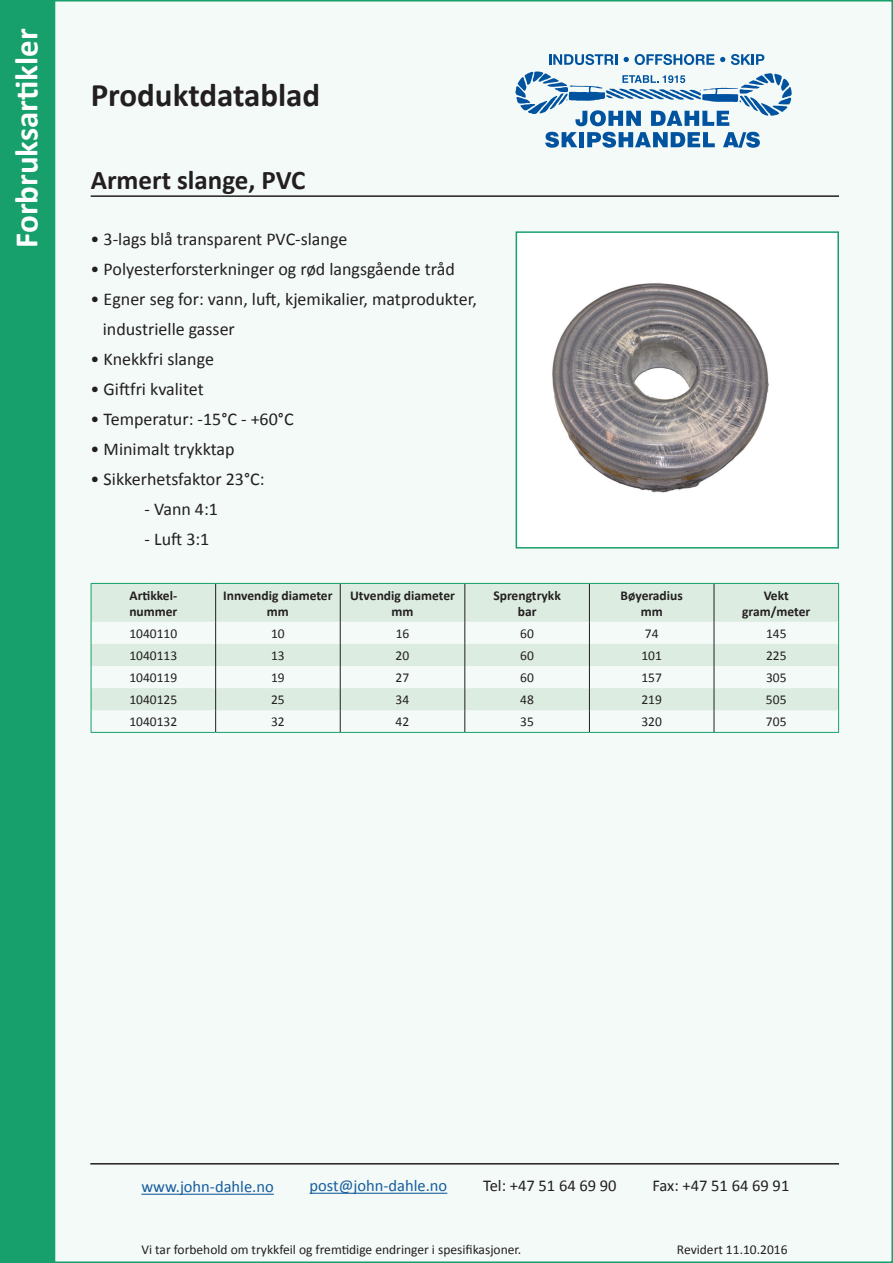
<style>
.page{position:relative;width:893px;height:1263px;background:#fff}
.page>*{position:absolute;margin:0;border:0;box-sizing:border-box;transform-origin:0 0}
.t1{font:700 33px "Calibri";color:#fff}
.t2{font:700 33px "Calibri";color:#231f20}
.t3{font:700 27px "Calibri";color:#231f20}
.t4{font:18px/30px "Calibri";color:#231f20}
.t5{font:16.5px "Calibri";color:#175d9e}
.t6{font:16.5px "Calibri";color:#231f20}
.t7{font:13.5px "Calibri";color:#231f20}
.t8{font:700 13.5px/16.2px "Calibri";color:#231f20;text-align:center}
</style>
<div class="page">
<div style="left:1px;top:1px;width:891px;height:1261px;background:#f3faf7"></div>
<div style="left:1px;top:1px;width:54px;height:1261px;background:#17a06b"></div>
<div style="left:0;top:0;width:55px;height:1263px;border:2px solid #17a06b"></div>
<svg style="left:92px;top:584px;width:746px;height:126px;fill:#dcece1"></svg>
<hr style="left:91px;top:583px;width:125px;height:1px;background:#17a06b">
<hr style="left:91px;top:584px;width:1px;height:38px;background:#17a06b">
<hr style="left:216px;top:583px;width:124px;height:1px;background:#17a06b">
<hr style="left:340px;top:583px;width:125px;height:1px;background:#17a06b">
<hr style="left:465px;top:583px;width:124px;height:1px;background:#17a06b">
<hr style="left:589px;top:583px;width:125px;height:1px;background:#17a06b">
<hr style="left:714px;top:583px;width:125px;height:1px;background:#17a06b">
<hr style="left:838px;top:584px;width:1px;height:38px;background:#17a06b">
<svg style="left:91px;top:622px;width:1px;height:110px"></svg>
<svg style="left:838px;top:622px;width:1px;height:110px"></svg>
<hr style="left:91px;top:732px;width:125px;height:1px;background:#17a06b">
<hr style="left:216px;top:732px;width:124px;height:1px;background:#17a06b">
<hr style="left:340px;top:732px;width:125px;height:1px;background:#17a06b">
<hr style="left:465px;top:732px;width:124px;height:1px;background:#17a06b">
<hr style="left:589px;top:732px;width:125px;height:1px;background:#17a06b">
<hr style="left:714px;top:732px;width:125px;height:1px;background:#17a06b">
<hr style="left:215px;top:584px;width:1px;height:38px;background:#231f20">
<hr style="left:340px;top:584px;width:1px;height:38px;background:#231f20">
<hr style="left:465px;top:584px;width:1px;height:38px;background:#231f20">
<hr style="left:589px;top:584px;width:1px;height:38px;background:#231f20">
<hr style="left:714px;top:584px;width:1px;height:38px;background:#231f20">
<svg style="left:215px;top:622px;width:1px;height:110px"></svg>
<svg style="left:340px;top:622px;width:1px;height:110px"></svg>
<svg style="left:465px;top:622px;width:1px;height:110px"></svg>
<svg style="left:589px;top:622px;width:1px;height:110px"></svg>
<svg style="left:714px;top:622px;width:1px;height:110px"></svg>
<hr style="left:90px;top:1163px;width:749px;height:1px;background:#231f20">
<div style="left:516px;top:232px;width:322px;height:316px;background:#fff"></div>
<img style="left:552px;top:283px;width:217px;height:210px">
<div style="left:516px;top:231px;width:323px;height:318px;border:2px solid #17a06b"></div>
<hr style="left:141px;top:1194px;width:133px;height:1px;background:#175d9e">
<hr style="left:310px;top:1193px;width:137px;height:1px;background:#175d9e">
<hr style="left:91px;top:195px;width:748px;height:2px;background:#231f20">
<svg style="left:516px;top:71px;width:275px;height:55px"></svg>
<svg style="left:545px;top:132px;width:32px;height:16px"></svg>
<div style="left:579px;top:132px;width:5px;height:15px;background:#0153a0"></div>
<svg style="left:587px;top:132px;width:128px;height:16px"></svg>
<svg style="left:723px;top:132px;width:37px;height:16px"></svg>
<svg style="left:549px;top:54px;width:68px;height:11px"></svg>
<svg style="left:624px;top:57px;width:5px;height:5px"></svg>
<svg style="left:635px;top:54px;width:79px;height:11px"></svg>
<svg style="left:720px;top:57px;width:5px;height:5px"></svg>
<svg style="left:731px;top:54px;width:33px;height:11px"></svg>
<h1 class="t1" style="left:5px;top:248px;width:221px;rotate:-90deg">Forbruksartikler</h1>
<h1 class="t2" style="left:91px;top:74px;width:231px">Produktdatablad</h1>
<h2 class="t3" style="left:91px;top:162px;width:216px">Armert slange, PVC</h2>
<p class="t4" style="left:91px;top:224px;width:258px">• 3-lags blå transparent PVC-slange</p>
<p class="t4" style="left:91px;top:254px;width:366px">• Polyesterforsterkninger og rød langsgående tråd</p>
<p class="t4" style="left:103px;top:284px;width:376px;text-indent:-12px">• Egner seg for: vann, luft, kjemikalier, matprodukter, industrielle gasser</p>
<p class="t4" style="left:91px;top:344px;width:125px">• Knekkfri slange</p>
<p class="t4" style="left:91px;top:374px;width:115px">• Giftfri kvalitet</p>
<p class="t4" style="left:91px;top:404px;width:204px">• Temperatur: -15°C - +60°C</p>
<p class="t4" style="left:91px;top:434px;width:146px">• Minimalt trykktap</p>
<p class="t4" style="left:91px;top:464px;width:175px">• Sikkerhetsfaktor 23°C:</p>
<p class="t4" style="left:145px;top:494px;width:75px">- Vann 4:1</p>
<p class="t4" style="left:145px;top:524px;width:66px">- Luft 3:1</p>
<p class="t8" style="left:129px;top:587px;width:50px;text-align:left">Artikkel&shy;nummer</p>
<p class="t8" style="left:223px;top:587px;width:111px">Innvendig diameter mm</p>
<p class="t8" style="left:350px;top:587px;width:106px">Utvendig diameter mm</p>
<p class="t8" style="left:493px;top:587px;width:69px">Sprengtrykk bar</p>
<p class="t8" style="left:621px;top:587px;width:64px">Bøyeradius mm</p>
<p class="t8" style="left:742px;top:587px;width:70px">Vekt gram/meter</p>
<p class="t7" style="left:129px;top:625px;width:49px">1040110</p>
<p class="t7" style="left:271px;top:625px;width:15px">10</p>
<p class="t7" style="left:396px;top:625px;width:15px">16</p>
<p class="t7" style="left:520px;top:625px;width:15px">60</p>
<p class="t7" style="left:645px;top:625px;width:15px">74</p>
<p class="t7" style="left:766px;top:625px;width:22px">145</p>
<p class="t7" style="left:129px;top:647px;width:49px">1040113</p>
<p class="t7" style="left:271px;top:647px;width:15px">13</p>
<p class="t7" style="left:396px;top:647px;width:15px">20</p>
<p class="t7" style="left:520px;top:647px;width:15px">60</p>
<p class="t7" style="left:641px;top:647px;width:22px">101</p>
<p class="t7" style="left:766px;top:647px;width:22px">225</p>
<p class="t7" style="left:129px;top:669px;width:49px">1040119</p>
<p class="t7" style="left:271px;top:669px;width:15px">19</p>
<p class="t7" style="left:396px;top:669px;width:15px">27</p>
<p class="t7" style="left:520px;top:669px;width:15px">60</p>
<p class="t7" style="left:641px;top:669px;width:22px">157</p>
<p class="t7" style="left:766px;top:669px;width:22px">305</p>
<p class="t7" style="left:129px;top:691px;width:49px">1040125</p>
<p class="t7" style="left:271px;top:691px;width:15px">25</p>
<p class="t7" style="left:396px;top:691px;width:15px">34</p>
<p class="t7" style="left:520px;top:691px;width:15px">48</p>
<p class="t7" style="left:641px;top:691px;width:22px">219</p>
<p class="t7" style="left:766px;top:691px;width:22px">505</p>
<p class="t7" style="left:129px;top:713px;width:49px">1040132</p>
<p class="t7" style="left:271px;top:713px;width:15px">32</p>
<p class="t7" style="left:396px;top:713px;width:15px">42</p>
<p class="t7" style="left:520px;top:713px;width:15px">35</p>
<p class="t7" style="left:641px;top:713px;width:22px">320</p>
<p class="t7" style="left:766px;top:713px;width:22px">705</p>
<p class="t5" style="left:141px;top:1176px;width:134px">www.john-dahle.no</p>
<p class="t5" style="left:310px;top:1175px;width:139px">post@john-dahle.no</p>
<p class="t6" style="left:483px;top:1175px;width:135px">Tel: +47 51 64 69 90</p>
<p class="t6" style="left:652px;top:1175px;width:138px">Fax: +47 51 64 69 91</p>
<p class="t7" style="left:141px;top:1240px;width:381px">Vi tar forbehold om trykkfeil og fremtidige endringer i spesifikasjoner.</p>
<p class="t7" style="left:677px;top:1240px;width:112px">Revidert 11.10.2016</p>
</div>
